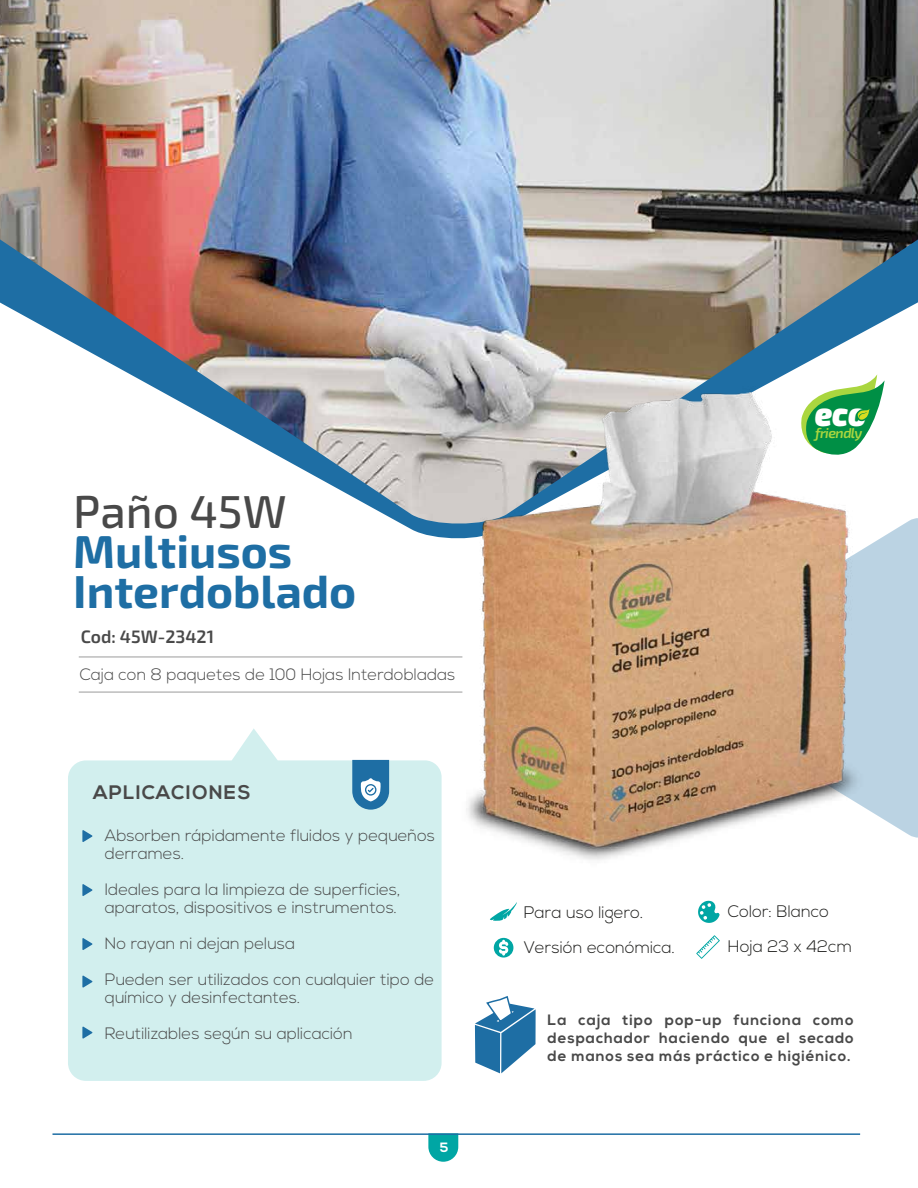
<style>
.page{position:relative;width:918px;height:1188px;background:#fff}
.page>*{position:absolute;margin:0;border:0;box-sizing:border-box;transform-origin:0 0}
.t1{font:700 46.2px/39.6px "Exo 2";color:#1e6ea4}
.t2{font:500 46.2px "Exo 2";color:#494949}
.t3{font:italic 900 34.2px "Exo 2";color:#fff;scale:.87 1}
.t4{font:700 19.5px "Nexa";letter-spacing:.06em;color:#494949}
.t5{font:600 18px "Exo 2";color:#494949}
.t6{font:300 16.65px/35.1px "Nexa";color:#1d1d1b}
.t7{font:300 16.5px/18px "Nexa";color:#494949}
.t8{font:700 15px/18px "Nexa";letter-spacing:.06em;color:#494949;text-align:justify}
.t9{font:italic 600 14.1px "Exo 2";letter-spacing:-.04em;color:#aad63f}
.t10{font:700 13.5px "Nexa";color:#fff}
</style>
<div class="page">
<svg style="left:428px;top:1135px;width:30px;height:27px"></svg>
<hr style="left:52px;top:1133px;width:808px;height:2px;background:#1e6ea4">
<svg style="left:68px;top:728px;width:374px;height:353px;background:#d6f0ef"></svg>
<svg style="left:490px;top:902px;width:27px;height:19px"></svg>
<svg style="left:698px;top:900px;width:22px;height:23px"></svg>
<svg style="left:696px;top:935px;width:24px;height:24px"></svg>
<svg style="left:494px;top:938px;width:19px;height:20px"></svg>
<svg style="left:82px;top:830px;width:11px;height:12px"></svg>
<svg style="left:82px;top:884px;width:11px;height:12px"></svg>
<svg style="left:82px;top:938px;width:11px;height:12px"></svg>
<svg style="left:82px;top:975px;width:11px;height:13px"></svg>
<svg style="left:82px;top:1026px;width:11px;height:13px"></svg>
<div style="left:870px;top:525px;width:48px;height:313px;background:#bbd3e3"></div>
<svg style="left:352px;top:760px;width:37px;height:50px;background:#5290b9"></svg>
<hr style="left:79px;top:657px;width:383px;height:1px;background:#9b9b9b">
<hr style="left:79px;top:692px;width:383px;height:1px;background:#9b9b9b">
<svg style="left:475px;top:996px;width:61px;height:77px"></svg>
<img style="left:0;top:0;width:918px;height:525px">
<img style="left:452px;top:379px;width:418px;height:481px">
<h1 class="t2" style="left:73px;top:485px;width:215px">Paño 45W</h1>
<h1 class="t1" style="left:73px;top:533px;width:285px">Multiusos<br>Interdoblado</h1>
<p class="t5" style="left:81px;top:626px;width:135px">Cod: 45W-23421</p>
<p class="t7" style="left:80px;top:666px;width:377px">Caja con 8 paquetes de 100 Hojas Interdobladas</p>
<p class="t4" style="left:93px;top:781px;width:159px">APLICACIONES</p>
<p class="t7" style="left:105px;top:827px;width:332px">Absorben rápidamente fluidos y pequeños derrames.</p>
<p class="t7" style="left:105px;top:881px;width:297px">Ideales para la limpieza de superficies, aparatos, dispositivos e instrumentos.</p>
<p class="t7" style="left:105px;top:926px;width:331px;line-height:36px">No rayan ni dejan pelusa<br>Pueden ser utilizados con cualquier tipo de</p>
<p class="t7" style="left:105px;top:980px;width:249px;line-height:36px">químico y desinfectantes.<br>Reutilizables según su aplicación</p>
<p class="t10" style="left:440px;top:1140px;width:10px">5</p>
<h2 class="t3" style="left:815px;top:393px;width:61px">eco</h2>
<p class="t9" style="left:815px;top:425px;width:49px">friendly</p>
<p class="t6" style="left:524px;top:896px;width:153px">Para uso ligero.<br>Versión económica.</p>
<p class="t6" style="left:728px;top:894px;width:126px">Color: Blanco<br>Hoja 23 x 42cm</p>
<p class="t8" style="left:547px;top:1012px;width:308px">La caja tipo pop-up funciona como despachador haciendo que el secado de manos sea más práctico e higiénico.</p>
</div>
